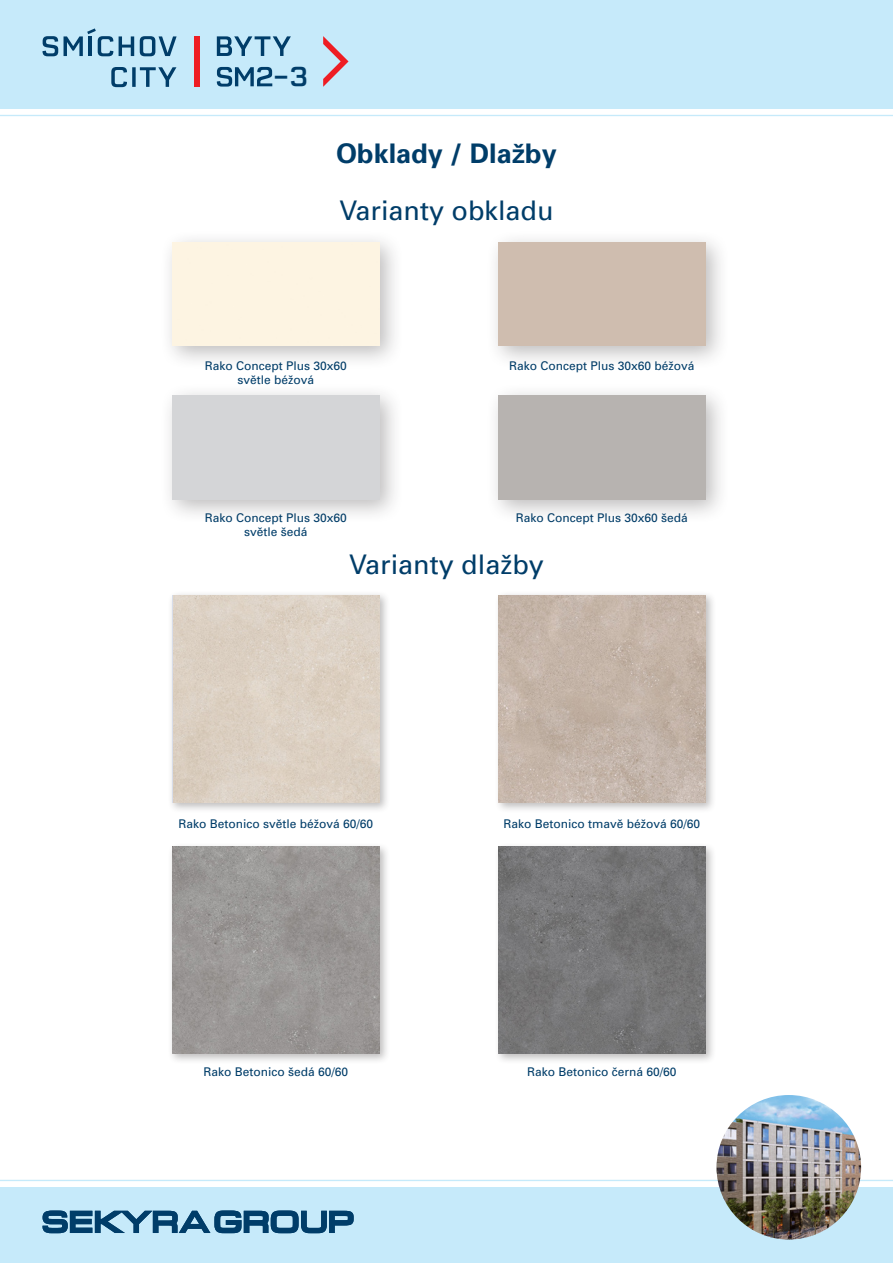
<style>
.page{position:relative;width:893px;height:1263px;background:#fff}
.page>*{position:absolute;margin:0;border:0;box-sizing:border-box;transform-origin:0 0}
.t1{font:27px "Univers CE";color:#003d69}
.t2{font:700 27px "Univers CE";color:#003d69}
.t3{font:26.7px "Erbaum";color:#003d69}
.t4{font:12px/14.4px "Univers CE";color:#003d69;text-align:center}
</style>
<div class="page">
<div style="left:0;top:1187px;width:893px;height:76px;background:#c6eafa"></div>
<hr style="left:0;top:1180px;width:893px;height:1px;background:#c6eafa">
<div style="left:0;top:0;width:893px;height:108px;background:#c6eafa"></div>
<hr style="left:0;top:115px;width:893px;height:1px;background:#c6eafa">
<img style="left:716px;top:1095px;width:145px;height:144px;border-radius:72px">
<svg style="left:43px;top:1210px;width:311px;height:23px"></svg>
<svg style="left:217px;top:67px;width:55px;height:20px"></svg>
<svg style="left:323px;top:36px;width:26px;height:51px"></svg>
<div style="left:194px;top:36px;width:5px;height:51px;background:#ee1d23"></div>
<svg style="left:217px;top:36px;width:74px;height:20px"></svg>
<svg style="left:111px;top:67px;width:65px;height:20px"></svg>
<svg style="left:140px;top:36px;width:37px;height:20px"></svg>
<svg style="left:119px;top:36px;width:15px;height:20px"></svg>
<svg style="left:64px;top:28px;width:49px;height:28px"></svg>
<svg style="left:43px;top:36px;width:15px;height:20px"></svg>
<div style="left:168px;top:590px;width:223px;height:223px;background:#231f20;opacity:.3"></div>
<img style="left:173px;top:595px;width:206px;height:207px">
<div style="left:494px;top:591px;width:223px;height:222px;background:#231f20;opacity:.3"></div>
<img style="left:498px;top:595px;width:207px;height:207px">
<div style="left:168px;top:842px;width:223px;height:223px;background:#231f20;opacity:.3"></div>
<img style="left:172px;top:846px;width:207px;height:207px">
<div style="left:494px;top:842px;width:223px;height:223px;background:#231f20;opacity:.3"></div>
<img style="left:498px;top:846px;width:207px;height:207px">
<div style="left:160px;top:230px;width:244px;height:140px;background:#231f20;opacity:.3"></div>
<div style="left:172px;top:242px;width:207px;height:104px;background:#fdf4e2"></div>
<div style="left:160px;top:383px;width:244px;height:141px;background:#231f20;opacity:.3"></div>
<div style="left:172px;top:395px;width:207px;height:104px;background:#d4d5d7"></div>
<div style="left:486px;top:230px;width:244px;height:140px;background:#231f20;opacity:.3"></div>
<div style="left:498px;top:242px;width:207px;height:104px;background:#cfbdaf"></div>
<div style="left:486px;top:383px;width:244px;height:141px;background:#231f20;opacity:.3"></div>
<div style="left:498px;top:395px;width:207px;height:104px;background:#b7b3b0"></div>
<h2 class="t3" style="left:273px;top:58px;width:36px">–3</h2>
<p class="t2" style="left:336px;top:138px;width:222px">Obklady / Dlažby</p>
<p class="t1" style="left:339px;top:195px;width:216px">Varianty obkladu</p>
<p class="t4" style="left:205px;top:358px;width:144px">Rako Concept Plus 30x60 světle béžová</p>
<p class="t4" style="left:205px;top:510px;width:144px">Rako Concept Plus 30x60 světle šedá</p>
<p class="t4" style="left:509px;top:358px;width:187px">Rako Concept Plus 30x60 béžová</p>
<p class="t4" style="left:516px;top:510px;width:174px">Rako Concept Plus 30x60 šedá</p>
<p class="t1" style="left:349px;top:549px;width:196px">Varianty dlažby</p>
<p class="t4" style="left:178px;top:816px;width:196px">Rako Betonico světle béžová 60/60</p>
<p class="t4" style="left:203px;top:1065px;width:146px">Rako Betonico šedá 60/60</p>
<p class="t4" style="left:503px;top:816px;width:198px">Rako Betonico tmavě béžová 60/60</p>
<p class="t4" style="left:527px;top:1065px;width:151px">Rako Betonico černá 60/60</p>
</div>
